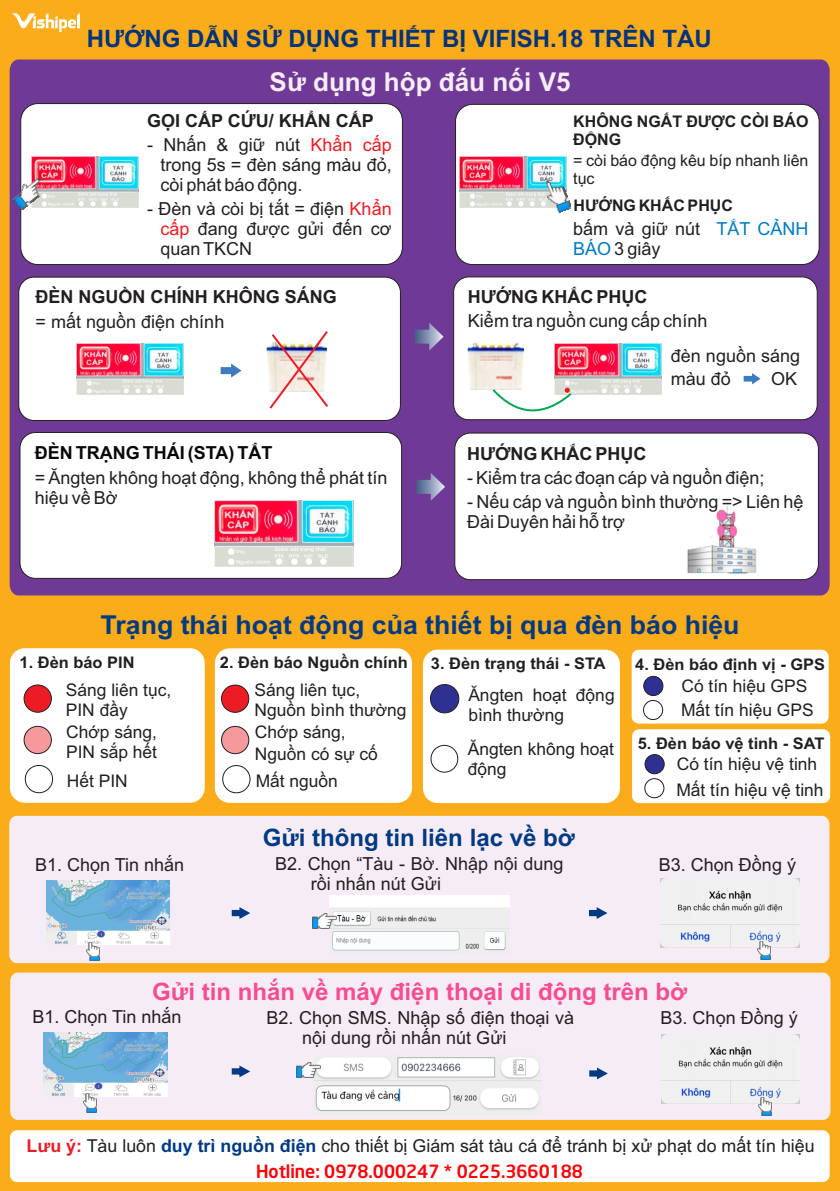
<style>
.page{position:relative;width:840px;height:1191px;background:#fff}
.page>*{position:absolute;margin:0;border:0;box-sizing:border-box;transform-origin:0 0}
.t1{font:700 26px "Arial";color:#003a82}
.t2{font:700 26px "Arial";color:#f6ecf5}
.t3{font:700 24px "Arial";color:#00337c}
.t4{font:700 24px "Arial";color:#f64d92}
.t5{font:700 24px "Arial";color:#003a82}
.t6{font:18px/20.2px "Arial";color:#231f20}
.t7{font:700 18px "Arial";color:#231f20}
.t8{font:700 18px "UTM Neo Sans Intel";color:#fd0208}
.t9{font:700 18px "Arial";color:#080808}
.t10{font:17.8px "Arial";color:#231f20}
.t11{font:17.4px/20px "Arial";color:#231f20}
.t12{font:700 16px/17.8px "Arial";color:#231f20}
.t13{font:16px/17.8px "Arial";color:#231f20}
.s1{color:#ed1c24}
.s2{color:#007cc2}
.s3{font-weight:700;color:#ed1c24}
.s4{font-weight:700;color:#003a82}
</style>
<div class="page">
<div style="left:0;top:0;width:839px;height:1191px;background:#fbac1b"></div>
<div style="left:10px;top:648px;width:195px;height:154px;background:#fff;border-radius:15px"></div>
<div style="left:9px;top:816px;width:820px;height:147px;background:#f6ecf5;border:2px solid #f6ecf5;border-radius:7px"></div>
<img style="left:329px;top:895px;width:180px;height:56px">
<img style="left:660px;top:878px;width:139px;height:69px">
<img style="left:46px;top:880px;width:124px;height:64px">
<div style="left:10px;top:972px;width:820px;height:147px;background:#f6ecf5;border:2px solid #f6ecf5;border-radius:7px"></div>
<img style="left:43px;top:1032px;width:124px;height:64px">
<img style="left:661px;top:1034px;width:138px;height:69px">
<div style="left:10px;top:1130px;width:819px;height:52px;background:#fff;border-radius:7px"></div>
<div style="left:10px;top:59px;width:819px;height:536px;background:#6f3a96"></div>
<svg style="left:231px;top:907px;width:19px;height:12px"></svg>
<svg style="left:588px;top:907px;width:20px;height:12px"></svg>
<img style="left:86px;top:942px;width:13px;height:18px">
<img style="left:312px;top:913px;width:24px;height:16px">
<img style="left:757px;top:941px;width:13px;height:18px">
<img style="left:84px;top:1094px;width:13px;height:18px">
<svg style="left:589px;top:1067px;width:19px;height:13px"></svg>
<img style="left:757px;top:1097px;width:13px;height:18px">
<img style="left:313px;top:1057px;width:228px;height:55px">
<img style="left:296px;top:1062px;width:24px;height:15px">
<svg style="left:231px;top:1065px;width:19px;height:13px"></svg>
<div style="left:25px;top:765px;width:28px;height:28px;border:1px solid #231f20;border-radius:50%"></div>
<div style="left:24px;top:684px;width:28px;height:28px;background:#ed1c24;border:1px solid #231f20;border-radius:50%"></div>
<div style="left:24px;top:726px;width:28px;height:28px;background:#f6999d;border:1px solid #231f20;border-radius:50%"></div>
<div style="left:215px;top:648px;width:197px;height:155px;background:#fff;border-radius:15px"></div>
<div style="left:222px;top:765px;width:28px;height:28px;border:1px solid #231f20;border-radius:50%"></div>
<div style="left:221px;top:684px;width:28px;height:29px;background:#ed1c24;border:1px solid #231f20;border-radius:50%"></div>
<div style="left:221px;top:726px;width:28px;height:28px;background:#f6999d;border:1px solid #231f20;border-radius:50%"></div>
<div style="left:631px;top:649px;width:197px;height:74px;background:#fff;border-radius:7px"></div>
<div style="left:642px;top:700px;width:20px;height:20px;border:1px solid #231f20;border-radius:50%"></div>
<div style="left:643px;top:676px;width:20px;height:20px;background:#2e3092;border:1px solid #231f20;border-radius:50%"></div>
<div style="left:631px;top:729px;width:198px;height:74px;background:#fff;border-radius:7px"></div>
<div style="left:18px;top:277px;width:382px;height:144px;background:#fff;border:1px solid #231f20;border-radius:15px"></div>
<div style="left:20px;top:103px;width:382px;height:162px;background:#fff;border:1px solid #231f20;border-radius:17px"></div>
<div style="left:453px;top:276px;width:364px;height:144px;background:#fff;border:1px solid #231f20;border-radius:15px"></div>
<div style="left:455px;top:104px;width:364px;height:161px;background:#fff;border:1px solid #231f20;border-radius:17px"></div>
<svg style="left:414px;top:323px;width:29px;height:27px"></svg>
<svg style="left:743px;top:373px;width:17px;height:11px"></svg>
<img style="left:467px;top:342px;width:56px;height:48px">
<svg style="left:220px;top:363px;width:21px;height:14px"></svg>
<svg style="left:267px;top:331px;width:61px;height:78px"></svg>
<div style="left:19px;top:432px;width:383px;height:147px;background:#fff;border:1px solid #231f20;border-radius:15px"></div>
<div style="left:454px;top:432px;width:364px;height:148px;background:#fff;border:1px solid #231f20;border-radius:16px"></div>
<svg style="left:416px;top:473px;width:29px;height:28px"></svg>
<img style="left:31px;top:157px;width:108px;height:51px">
<img style="left:11px;top:175px;width:36px;height:34px">
<img style="left:459px;top:157px;width:107px;height:51px">
<img style="left:542px;top:176px;width:28px;height:37px">
<img style="left:214px;top:500px;width:139px;height:67px">
<img style="left:554px;top:343px;width:107px;height:51px">
<svg style="left:490px;top:387px;width:83px;height:25px"></svg>
<img style="left:76px;top:343px;width:107px;height:51px">
<div style="left:644px;top:778px;width:20px;height:20px;border:1px solid #231f20;border-radius:50%"></div>
<div style="left:644px;top:754px;width:20px;height:20px;background:#2e3092;border:1px solid #231f20;border-radius:50%"></div>
<div style="left:423px;top:649px;width:196px;height:154px;background:#fff;border-radius:15px"></div>
<div style="left:430px;top:745px;width:28px;height:27px;border:1px solid #231f20;border-radius:50%"></div>
<div style="left:430px;top:684px;width:29px;height:29px;background:#2e3092;border:1px solid #231f20;border-radius:50%"></div>
<img style="left:687px;top:506px;width:70px;height:68px">
<img style="left:13px;top:14px;width:66px;height:17px">
<h2 class="t3" style="left:87px;top:29px;width:626px">HƯỚNG DẪN SỬ DỤNG THIẾT BỊ VIFISH.18 TRÊN TÀU</h2>
<h1 class="t2" style="left:269px;top:72px;width:302px">Sử dụng hộp đấu nối V5</h1>
<p class="t7" style="left:147px;top:113px;width:228px">GỌI CẤP CỨU/ KHẨN CẤP</p>
<p class="t6" style="left:160px;top:136px;width:233px;text-align:justify;text-indent:-13px">- Nhấn &amp; giữ nút <span class="s1">Khẩn cấp </span>trong 5s = đèn sáng màu đỏ, còi phát báo động.</p>
<p class="t6" style="left:160px;top:200px;width:233px;text-align:justify;text-indent:-13px">- Đèn và còi bị tắt = điện <span class="s1">Khẩn cấp</span> đang được gửi đến cơ quan TKCN</p>
<p class="t7" style="left:35px;top:290px;width:302px">ĐÈN NGUỒN CHÍNH KHÔNG SÁNG</p>
<p class="t6" style="left:35px;top:313px;width:190px">= mất nguồn điện chính</p>
<p class="t9" style="left:35px;top:446px;width:239px">ĐÈN TRẠNG THÁI (STA) TẮT</p>
<p class="t6" style="left:35px;top:469px;width:354px">= Ăngten không hoạt động, không thể phát tín hiệu về Bờ</p>
<p class="t12" style="left:573px;top:114px;width:237px">KHÔNG NGẮT ĐƯỢC CÒI BÁO<br>ĐỘNG</p>
<p class="t13" style="left:573px;top:153px;width:237px">= còi báo động kêu bíp nhanh liên tục</p>
<p class="t12" style="left:573px;top:198px;width:161px">HƯỚNG KHẮC PHỤC</p>
<p class="t6" style="left:573px;top:220px;width:236px">bấm và giữ nút <span class="s2">TẮT CẢNH<br>BÁO</span> 3 giây</p>
<p class="t7" style="left:467px;top:290px;width:181px">HƯỚNG KHẮC PHỤC</p>
<p class="t6" style="left:467px;top:312px;width:241px">Kiểm tra nguồn cung cấp chính</p>
<p class="t6" style="left:670px;top:345px;width:131px;line-height:23px">đèn nguồn sáng màu đỏ</p>
<p class="t6" style="left:770px;top:370px;width:28px">OK</p>
<p class="t7" style="left:467px;top:446px;width:181px">HƯỚNG KHẮC PHỤC</p>
<p class="t6" style="left:467px;top:469px;width:299px">- Kiểm tra các đoạn cáp và nguồn điện;</p>
<p class="t6" style="left:467px;top:493px;width:338px">- Nếu cáp và nguồn bình thường =&gt; Liên hệ<br>Đài Duyên hải hỗ trợ</p>
<h1 class="t1" style="left:101px;top:615px;width:640px">Trạng thái hoạt động của thiết bị qua đèn báo hiệu</h1>
<p class="t12" style="left:20px;top:655px;width:116px">1. Đèn báo PIN</p>
<p class="t12" style="left:220px;top:655px;width:189px">2. Đèn báo Nguồn chính</p>
<p class="t12" style="left:430px;top:656px;width:176px">3. Đèn trạng thái - STA</p>
<p class="t11" style="left:468px;top:687px;width:148px">Ăngten hoạt động bình thường</p>
<p class="t11" style="left:467px;top:741px;width:148px">Ăngten không hoạt động</p>
<p class="t12" style="left:635px;top:656px;width:191px">4. Đèn báo định vị - GPS</p>
<p class="t11" style="left:680px;top:701px;width:134px">Mất tín hiệu GPS</p>
<p class="t11" style="left:681px;top:677px;width:127px">Có tín hiệu GPS</p>
<p class="t11" style="left:66px;top:681px;width:107px">Sáng liên tục,<br>PIN đầy</p>
<p class="t11" style="left:66px;top:724px;width:92px">Chớp sáng,<br>PIN sắp hết</p>
<p class="t11" style="left:254px;top:681px;width:153px">Sáng liên tục,<br>Nguồn bình thường</p>
<p class="t11" style="left:255px;top:723px;width:124px;line-height:21.4px">Chớp sáng,<br>Nguồn có sự cố</p>
<p class="t12" style="left:637px;top:736px;width:188px">5. Đèn báo vệ tinh - SAT</p>
<p class="t11" style="left:676px;top:781px;width:149px">Mất tín hiệu vệ tinh</p>
<p class="t11" style="left:676px;top:756px;width:142px">Có tín hiệu vệ tinh</p>
<p class="t11" style="left:67px;top:772px;width:62px">Hết PIN</p>
<p class="t11" style="left:255px;top:772px;width:84px">Mất nguồn</p>
<h2 class="t5" style="left:262px;top:828px;width:313px">Gửi thông tin liên lạc về bờ</h2>
<p class="t6" style="left:35px;top:856px;width:151px">B1. Chọn Tin nhắn</p>
<p class="t6" style="left:658px;top:856px;width:139px">B3. Chọn Đồng ý</p>
<p class="t6" style="left:310px;top:855px;width:254px;text-indent:-35px">B2. Chọn “Tàu - Bờ. Nhập nội dung rồi nhấn nút Gửi</p>
<h2 class="t4" style="left:152px;top:983px;width:536px">Gửi tin nhắn về máy điện thoại di động trên bờ</h2>
<p class="t6" style="left:32px;top:1008px;width:151px">B1. Chọn Tin nhắn</p>
<p class="t6" style="left:266px;top:1008px;width:309px">B2. Chọn SMS. Nhập số điện thoại và</p>
<p class="t6" style="left:660px;top:1009px;width:139px">B3. Chọn Đồng ý</p>
<p class="t6" style="left:302px;top:1028px;width:206px">nội dung rồi nhấn nút Gửi</p>
<p class="t10" style="left:27px;top:1139px;width:789px"><span class="s3">Lưu ý:</span> Tàu luôn <span class="s4">duy trì nguồn điện</span> cho thiết bị Giám sát tàu cá để tránh bị xử phạt do mất tín hiệu</p>
<p class="t8" style="left:256px;top:1164px;width:328px">Hotline: 0978.000247 * 0225.3660188</p>
</div>
